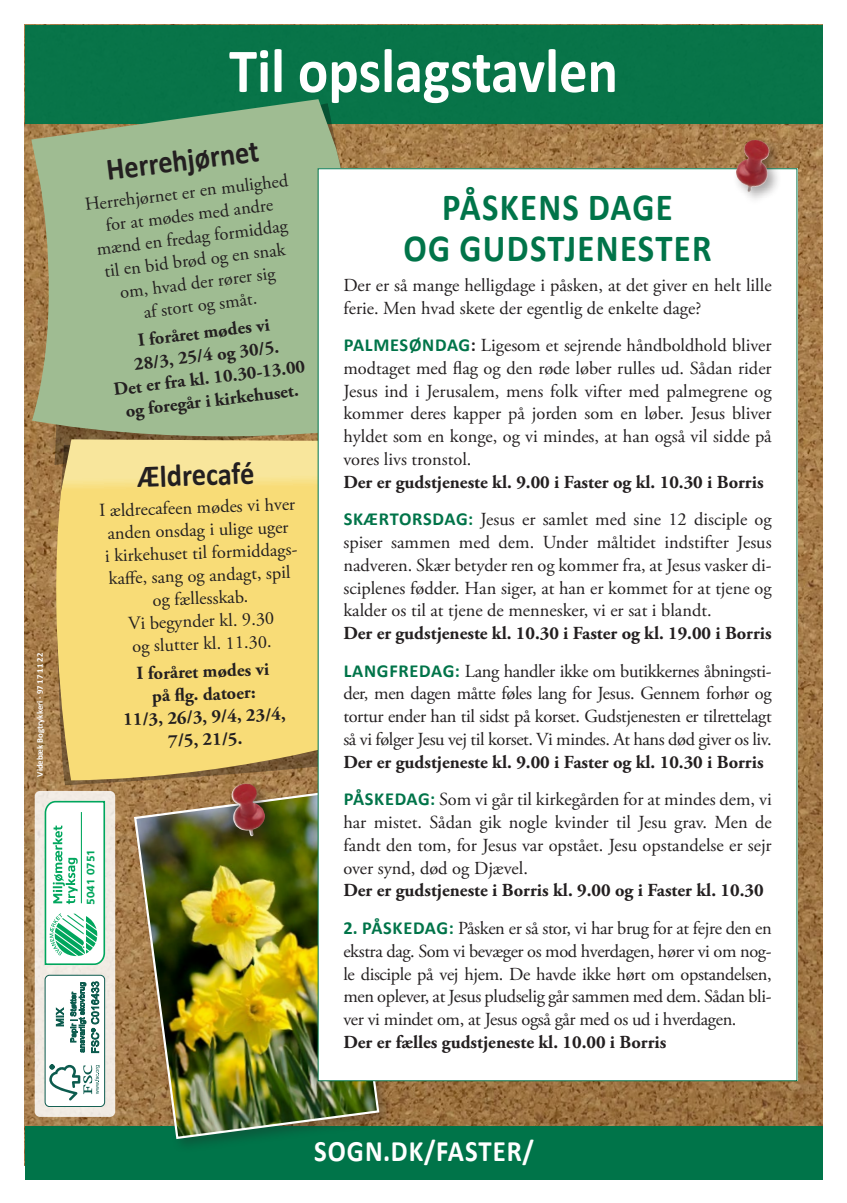
<style>
.page{position:relative;width:847px;height:1203px;background:#fff}
.page>*{position:absolute;margin:0;border:0;box-sizing:border-box;transform-origin:0 0}
.t1{font:700 63px "Calibri";color:#fff;scale:.9 1}
.t2{font:700 38.5px "Calibri";letter-spacing:.04em;color:#007449;scale:.9 1}
.t3{font:700 31.5px "Calibri";color:#231f20;scale:.9 1}
.t4{font:700 29.75px "Calibri";letter-spacing:.04em;color:#fff;scale:.9 1}
.t5{font:18.38px/22.8px "Adobe Garamond Pro";color:#231f20;text-align:justify}
.t6{font:700 18.38px/22.8px "Adobe Garamond Pro";color:#231f20;text-align:center}
.t7{font:700 10.67px "Core Sans NR65";color:#00a65d}
.t8{font:700 8.75px "Calibri";color:#fff}
.s1{font-family:"Calibri";font-weight:700;color:#007449}
.s2{font-family:"Calibri";font-weight:700}
</style>
<div class="page">
<img style="left:25px;top:123px;width:797px;height:1003px">
<div style="left:25px;top:1126px;width:797px;height:53px;background:#007449"></div>
<div style="left:25px;top:25px;width:797px;height:98px;background:#087449"></div>
<svg style="left:35px;top:791px;width:80px;height:326px;fill:#f1eae3"></svg>
<div style="left:45px;top:975px;width:60px;height:132px;background:#fff;border-radius:4px"></div>
<div style="left:45px;top:975px;width:60px;height:132px;border:1px solid #0c5b4e;border-radius:4px"></div>
<svg style="left:49px;top:1065px;width:51px;height:36px"></svg>
<svg style="left:56px;top:1007px;width:8px;height:19px"></svg>
<svg style="left:70px;top:981px;width:29px;height:72px"></svg>
<svg style="left:44px;top:801px;width:61px;height:164px"></svg>
<hr style="left:81px;top:812px;width:1px;height:91px;background:#00a65d">
<svg style="left:24px;top:99px;width:388px;height:417px;fill:#9fbc92"></svg>
<svg style="left:24px;top:188px;width:10px;height:331px"></svg>
<svg style="left:24px;top:55px;width:262px;height:47px"></svg>
<div style="left:130px;top:786px;width:263px;height:367px;background:#231f20;opacity:.3"></div>
<img style="left:133px;top:789px;width:247px;height:351px">
<svg style="left:46px;top:439px;width:272px;height:341px"></svg>
<div style="left:227px;top:779px;width:52px;height:71px;background:#231f20;opacity:.4"></div>
<img style="left:231px;top:784px;width:34px;height:52px">
<div style="left:318px;top:168px;width:479px;height:913px;background:#fff"></div>
<div style="left:732px;top:136px;width:51px;height:70px;background:#231f20;opacity:.4"></div>
<img style="left:735px;top:140px;width:34px;height:53px">
<p class="t8" style="left:34px;top:777px;width:125px;rotate:-90deg">Videbæk Bogtrykkeri · 97 17 11 22</p>
<p class="t1" style="left:229px;top:26px;width:434px">Til opslagstavlen</p>
<p class="t3" style="left:104px;top:147px;width:172px;rotate:-7deg">Herrehjørnet</p>
<p class="t5" style="left:84px;top:194px;width:206px;text-align:center;rotate:-7deg">Herrehjørnet er en mulighed for at mødes med andre mænd en fredag formiddag til en bid brød og en snak om, hvad der rører sig<br>af stort og småt.</p>
<p class="t6" style="left:107px;top:333px;width:194px;rotate:-7deg">I foråret mødes vi<br>28/3, 25/4 og 30/5.<br>Det er fra kl. 10.30-13.00 og foregår i kirkehuset.</p>
<p class="t3" style="left:137px;top:455px;width:131px;rotate:-2deg">Ældrecafé</p>
<p class="t5" style="left:99px;top:500px;width:201px;text-align:center;rotate:-2deg">I ældrecafeen mødes vi hver anden onsdag i ulige uger<br>i kirkehuset til formiddags&shy;kaff e, sang og andagt, spil og fællesskab.<br>Vi begynder kl. 9.30<br>og slutter kl. 11.30.</p>
<p class="t6" style="left:121px;top:663px;width:164px;rotate:-2deg">I foråret mødes vi<br>på fl g. datoer:<br>11/3, 26/3, 9/4, 23/4,<br>7/5, 21/5.</p>
<p class="t7" style="left:84px;top:905px;width:57px;rotate:-90deg">5041 0751</p>
<p class="t2" style="left:442px;top:180px;width:258px">PÅSKENS DAGE</p>
<p class="t2" style="left:403px;top:221px;width:344px">OG GUDSTJENESTER</p>
<p class="t5" style="left:343px;top:274px;width:430px">Der er så mange helligdage i påsken, at det giver en helt lille ferie. Men hvad skete der egentlig de enkelte dage?</p>
<p class="t5" style="left:343px;top:335px;width:430px"><span class="s1">PALMESØNDAG</span><span class="s2">:</span> Ligesom et sejrende håndboldhold bliver modtaget med flag og den røde løber rulles ud. Sådan rider Jesus ind i Jerusalem, mens folk vifter med palmegrene og kommer deres kapper på jorden som en løber. Jesus bliver hyldet som en konge, og vi mindes, at han også vil sidde på vores livs tronstol.</p>
<p class="t6" style="left:343px;top:471px;width:422px">Der er gudstjeneste kl. 9.00 i Faster og kl. 10.30 i Borris</p>
<p class="t5" style="left:343px;top:509px;width:430px"><span class="s1">SKÆRTORSDAG:</span> Jesus er samlet med sine 12 disciple og spiser sammen med dem. Under måltidet indstifter Jesus nadveren. Skær betyder ren og kommer fra, at Jesus vasker di&shy;sciplenes fødder. Han siger, at han er kommet for at tjene og kalder os til at tjene de mennesker, vi er sat i blandt.</p>
<p class="t6" style="left:343px;top:622px;width:430px">Der er gudstjeneste kl. 10.30 i Faster og kl. 19.00 i Borris</p>
<p class="t5" style="left:343px;top:660px;width:430px"><span class="s1">LANGFREDAG:</span> Lang handler ikke om butikkernes åbningsti&shy;der, men dagen måtte føles lang for Jesus. Gennem forhør og tortur ender han til sidst på korset. Gudstjenesten er tilrettelagt så vi følger Jesu vej til korset. Vi mindes. At hans død giver os liv.</p>
<p class="t6" style="left:343px;top:751px;width:422px">Der er gudstjeneste kl. 9.00 i Faster og kl. 10.30 i Borris</p>
<p class="t5" style="left:343px;top:789px;width:430px"><span class="s1">PÅSKEDAG:</span> Som vi går til kirkegården for at mindes dem, vi har mistet. Sådan gik nogle kvinder til Jesu grav. Men de fandt den tom, for Jesus var opstået. Jesu opstandelse er sejr over synd, død og Djævel.</p>
<p class="t6" style="left:343px;top:879px;width:422px">Der er gudstjeneste i Borris kl. 9.00 og i Faster kl. 10.30</p>
<p class="t5" style="left:343px;top:917px;width:430px"><span class="s1">2. PÅSKEDAG:</span> Påsken er så stor, vi har brug for at fejre den en ekstra dag. Som vi bevæger os mod hverdagen, hører vi om nog&shy;le disciple på vej hjem. De havde ikke hørt om opstandelsen, men oplever, at Jesus pludselig går sammen med dem. Sådan bli&shy;ver vi mindet om, at Jesus også går med os ud i hverdagen.</p>
<p class="t6" style="left:343px;top:1031px;width:324px">Der er fælles gudstjeneste kl. 10.00 i Borris</p>
<p class="t4" style="left:314px;top:1130px;width:246px">SOGN.DK/FASTER/</p>
</div>
